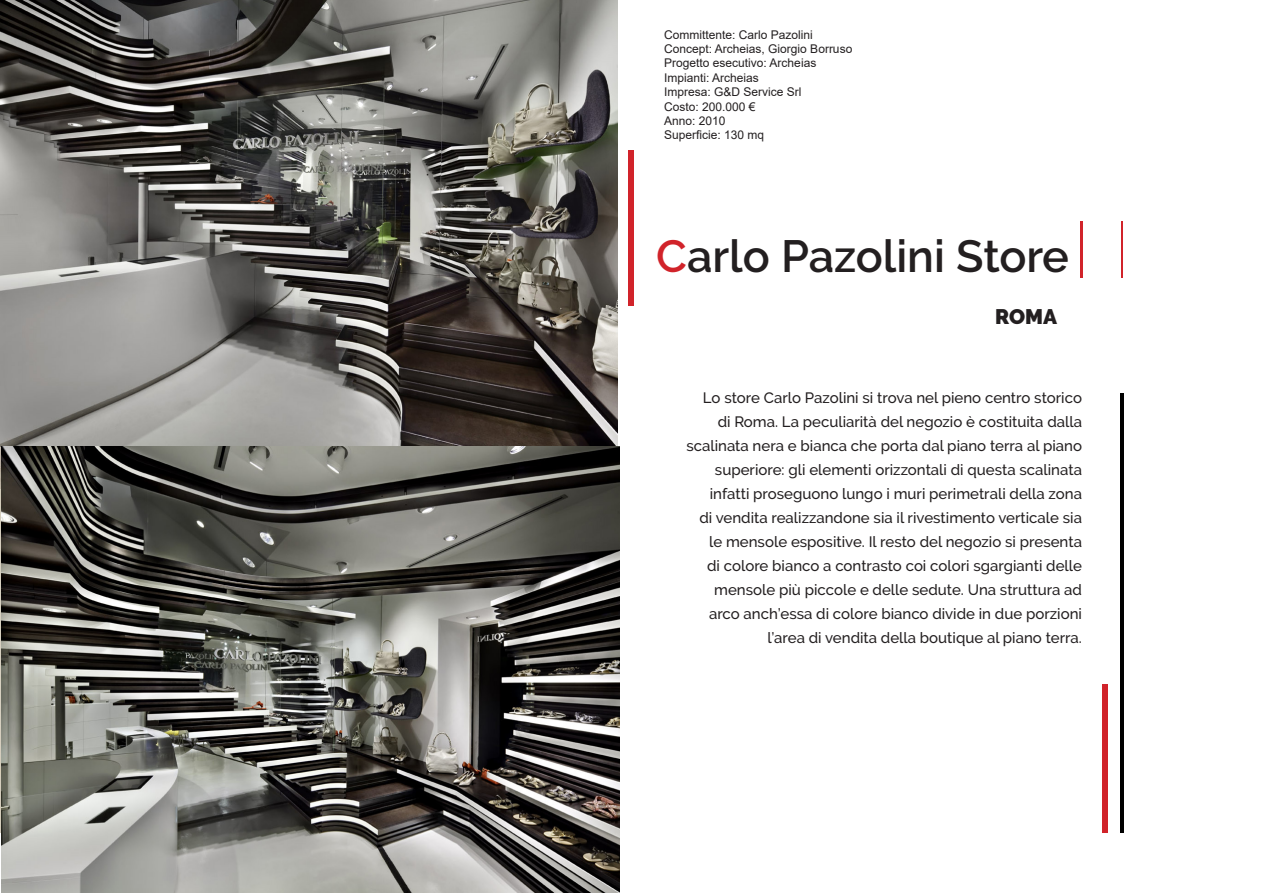
<style>
.page{position:relative;width:1263px;height:893px;background:#fff}
.page>*{position:absolute;margin:0;border:0;box-sizing:border-box;transform-origin:0 0}
.t1{font:600 45px "Raleway";color:#231f20}
.t2{font:900 21px "Raleway";color:#231f20}
.t3{font:500 15px/24px "Raleway";color:#231f20;text-align:right}
.t4{font:12px "Arial";color:#231f20}
.s1{color:#d1232a}
</style>
<div class="page">
<div style="left:629px;top:150px;width:5px;height:156px;background:#d1232a"></div>
<div style="left:1103px;top:684px;width:5px;height:149px;background:#d1232a"></div>
<hr style="left:1120px;top:393px;width:4px;height:440px;background:#000">
<hr style="left:1080px;top:221px;width:3px;height:57px;background:#d1232a">
<hr style="left:1121px;top:221px;width:2px;height:57px;background:#d1232a">
<img style="left:0;top:95px;width:1px;height:738px">
<img style="left:1px;top:0;width:618px;height:893px">
<p class="t4" style="left:664px;top:26px;width:150px">Committente: Carlo Pazolini</p>
<p class="t4" style="left:664px;top:40px;width:190px">Concept: Archeias, Giorgio Borruso</p>
<p class="t4" style="left:664px;top:55px;width:154px">Progetto esecutivo: Archeias</p>
<p class="t4" style="left:664px;top:69px;width:96px">Impianti: Archeias</p>
<p class="t4" style="left:664px;top:84px;width:139px">Impresa: G&amp;D Service Srl</p>
<p class="t4" style="left:664px;top:98px;width:93px">Costo: 200.000 €</p>
<p class="t4" style="left:664px;top:112px;width:63px">Anno: 2010</p>
<p class="t4" style="left:664px;top:127px;width:102px">Superficie: 130 mq</p>
<p class="t1" style="left:656px;top:230px;width:414px"><span class="s1">C</span>arlo Pazolini Store</p>
<p class="t2" style="left:995px;top:304px;width:63px">ROMA</p>
<p class="t3" style="left:686px;top:386px;width:397px">Lo store Carlo Pazolini si trova nel pieno centro storico di Roma. La peculiarità del negozio è costituita dalla scalinata nera e bianca che porta dal piano terra al piano superiore: gli elementi orizzontali di questa scalinata infatti proseguono lungo i muri perimetrali della zona<br>di vendita realizzandone sia il rivestimento verticale sia le mensole espositive. Il resto del negozio si presenta<br>di colore bianco a contrasto coi colori sgargianti delle mensole più piccole e delle sedute. Una struttura ad arco anch’essa di colore bianco divide in due porzioni l’area di vendita della boutique al piano terra.</p>
</div>
